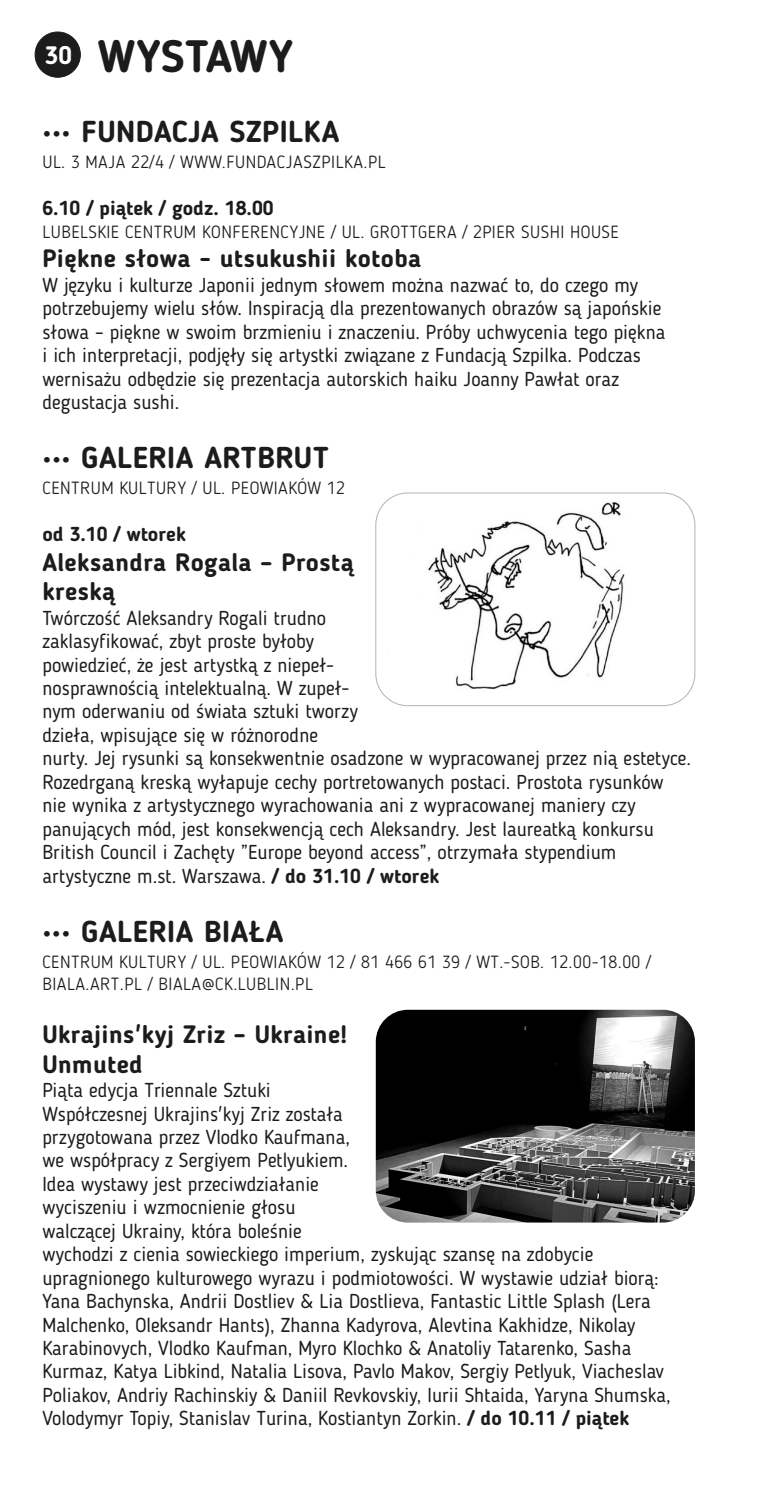
<style>
.page{position:relative;width:780px;height:1489px;background:#fff}
.page>*{position:absolute;margin:0;border:0;box-sizing:border-box;transform-origin:0 0}
.t1{font:700 45px "Blogger Sans";letter-spacing:.005em;color:#1c1c1c}
.t2{font:700 30px "Blogger Sans";letter-spacing:.015em;color:#1c1c1c}
.t3{font:700 25px/29.5px "Blogger Sans";letter-spacing:.015em;color:#1c1c1c}
.t4{font:20px/23.5px "Blogger Sans";color:#1c1c1c}
.t5{font:700 20px "Blogger Sans";color:#1c1c1c}
.t6{font:300 17.5px/22.5px "Blogger Sans";letter-spacing:.03em;color:#1c1c1c}
.s1{font-weight:700}
</style>
<div class="page">
<div style="left:35px;top:32px;width:46px;height:45px;background:#1c1c1c;border:1px solid #1c1c1c;border-radius:50%"></div>
<img style="left:377px;top:502px;width:317px;height:187px">
<div style="left:375px;top:492px;width:320px;height:214px;border:1px solid #b3b3b3;border-radius:32px"></div>
<img style="left:376px;top:1009px;width:318px;height:213px;border-radius:32px">
<h1 class="t1" style="left:45px;top:38px;width:250px"><sup>30</sup> WYSTAWY</h1>
<h2 class="t2" style="left:43px;top:119px;width:298px">••• FUNDACJA SZPILKA</h2>
<p class="t6" style="left:43px;top:152px;width:344px">UL. 3 MAJA 22/4 / WWW.FUNDACJASZPILKA.PL</p>
<p class="t5" style="left:43px;top:199px;width:232px">6.10 / piątek / godz. 18.00</p>
<p class="t6" style="left:43px;top:222px;width:578px">LUBELSKIE CENTRUM KONFERENCYJNE / UL. GROTTGERA / 2PIER SUSHI HOUSE</p>
<p class="t3" style="left:42px;top:246px;width:380px">Piękne słowa - utsukushii kotoba</p>
<p class="t4" style="left:42px;top:275px;width:624px">W języku i kulturze Japonii jednym słowem można nazwać to, do czego my potrzebujemy wielu słów. Inspiracją dla prezentowanych obrazów są japońskie słowa – piękne w swoim brzmieniu i znaczeniu. Próby uchwycenia tego piękna i ich interpretacji, podjęły się artystki związane z Fundacją Szpilka. Podczas wernisażu odbędzie się prezentacja autorskich haiku Joanny Pawłat oraz degustacja sushi.</p>
<h2 class="t2" style="left:42px;top:445px;width:288px">••• GALERIA ARTBRUT</h2>
<p class="t6" style="left:42px;top:478px;width:304px">CENTRUM KULTURY / UL. PEOWIAKÓW 12</p>
<p class="t5" style="left:42px;top:526px;width:145px">od 3.10 / wtorek</p>
<p class="t3" style="left:42px;top:549px;width:313px">Aleksandra Rogala – Prostą kreską</p>
<p class="t4" style="left:42px;top:607px;width:650px">Twórczość Aleksandry Rogali trudno<br>zaklasyfikować, zbyt proste byłoby<br>powiedzieć, że jest artystką z niepeł-<br>nosprawnością intelektualną. W zupeł-<br>nym oderwaniu od świata sztuki tworzy<br>dzieła, wpisujące się w różnorodne<br>nurty. Jej rysunki są konsekwentnie osadzone w wypracowanej przez nią estetyce.<br>Rozedrganą kreską wyłapuje cechy portretowanych postaci. Prostota rysunków nie wynika z artystycznego wyrachowania ani z wypracowanej maniery czy panujących mód, jest konsekwencją cech Aleksandry. Jest laureatką konkursu British Council i Zachęty ”Europe beyond access”, otrzymała stypendium artystyczne m.st. Warszawa. <span class="s1">/ do 31.10 / wtorek</span></p>
<h2 class="t2" style="left:42px;top:918px;width:242px">••• GALERIA BIAŁA</h2>
<p class="t6" style="left:42px;top:951px;width:610px">CENTRUM KULTURY / UL. PEOWIAKÓW 12 / 81 466 61 39 / WT.-SOB. 12.00-18.00 /<br>BIALA.ART.PL / BIALA@CK.LUBLIN.PL</p>
<p class="t3" style="left:42px;top:1021px;width:306px">Ukrajins'kyj Zriz – Ukraine!<br>Unmuted</p>
<p class="t4" style="left:42px;top:1080px;width:630px">Piąta edycja Triennale Sztuki<br>Współczesnej Ukrajins'kyj Zriz została<br>przygotowana przez Vlodko Kaufmana,<br>we współpracy z Sergiyem Petlyukiem.<br>Idea wystawy jest przeciwdziałanie<br>wyciszeniu i wzmocnienie głosu<br>walczącej Ukrainy, która boleśnie<br>wychodzi z cienia sowieckiego imperium, zyskując szansę na zdobycie upragnionego kulturowego wyrazu i podmiotowości. W wystawie udział biorą:<br>Yana Bachynska, Andrii Dostliev &amp; Lia Dostlieva, Fantastic Little Splash (Lera Malchenko, Oleksandr Hants), Zhanna Kadyrova, Alevtina Kakhidze, Nikolay Karabinovych, Vlodko Kaufman, Myro Klochko &amp; Anatoliy Tatarenko, Sasha Kurmaz, Katya Libkind, Natalia Lisova, Pavlo Makov, Sergiy Petlyuk, Viacheslav Poliakov, Andriy Rachinskiy &amp; Daniil Revkovskiy, Iurii Shtaida, Yaryna Shumska, Volodymyr Topiy, Stanislav Turina, Kostiantyn Zorkin. <span class="s1">/ do 10.11 / piątek</span></p>
</div>
